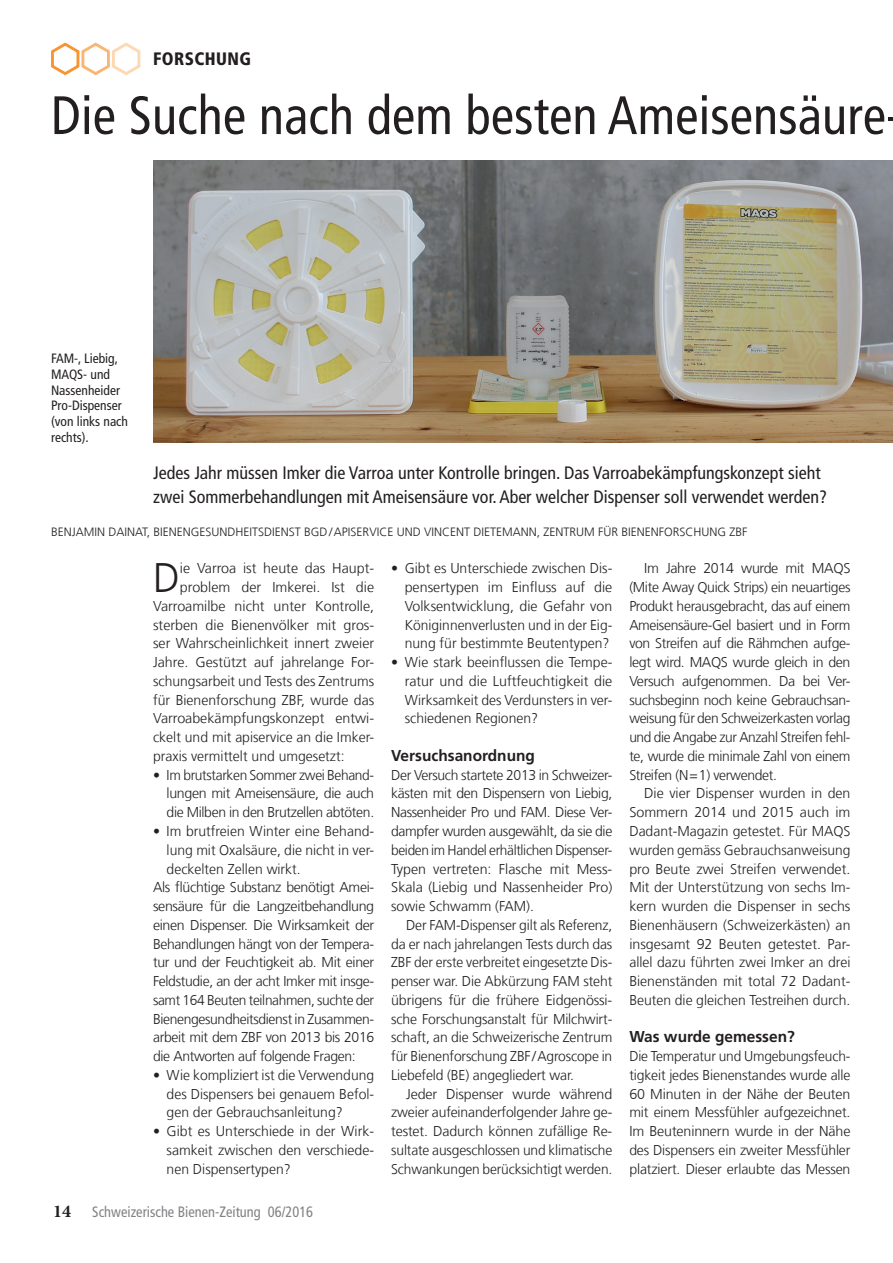
<style>
.page{position:relative;width:893px;height:1263px;background:#fff}
.page>*{position:absolute;margin:0;border:0;box-sizing:border-box;transform-origin:0 0}
.t1{font:condensed 54px "Frutiger LT Com";letter-spacing:.005em;color:#231f20;scale:.96 1}
.t2{font:300 41.1px "Frutiger LT Com";color:#231f20}
.t3{font:condensed 18px/24px "Frutiger LT Com";color:#231f20}
.t4{font:900 condensed 18px "Frutiger LT Com";letter-spacing:.025em;color:#231f20;scale:.96 1}
.t5{font:700 15.75px "Frutiger LT Com";color:#231f20}
.t6{font:condensed 15px "Frutiger LT Com";color:#808285;scale:.96 1}
.t7{font:300 14.25px/18.8px "Frutiger LT Com";color:#231f20;text-align:justify}
.t8{font:300 14.25px "Frutiger LT Com";letter-spacing:-.025em;color:#231f20}
.t9{font:300 14.25px/18.8px "Frutiger LT Com";color:#231f20;text-align:justify;scale:.96 1}
.t10{font:300 14.25px "Frutiger LT Com";letter-spacing:-.025em;color:#231f20;scale:.96 1}
.t11{font:condensed 13.5px/15.8px "Frutiger LT Com";color:#231f20}
.t12{font:300 12px "Frutiger LT Com";color:#231f20}
.s1{font-family:"Minion Pro";font-weight:700;font-stretch:normal;font-size:18px;color:#231f20}
</style>
<div class="page">
<svg style="left:51px;top:42px;width:90px;height:34px"></svg>
<img style="left:153px;top:161px;width:740px;height:281px">
<p class="t4" style="left:153px;top:48px;width:103px">FORSCHUNG</p>
<h1 class="t1" style="left:51px;top:84px;width:871px">Die Suche nach dem besten Ameisensäure</h1>
<p class="t11" style="left:51px;top:351px;width:79px">FAM-, Liebig,<br>MAQS- und<br>Nassenheider<br>Pro-Dispenser (von links nach rechts).</p>
<p class="t3" style="left:153px;top:461px;width:676px">Jedes Jahr müssen Imker die Varroa unter Kontrolle bringen. Das Varroabekämpfungskonzept sieht zwei Sommerbehandlungen mit Ameisensäure vor. Aber welcher Dispenser soll verwendet werden?</p>
<p class="t12" style="left:51px;top:525px;width:698px">BENJAMIN DAINAT, BIENENGESUNDHEITSDIENST BGD/APISERVICE UND VINCENT DIETEMANN, ZENTRUM FÜR BIENENFORSCHUNG ZBF</p>
<h2 class="t2" style="left:153px;top:554px;width:28px">D</h2>
<p class="t7" style="left:180px;top:559px;width:196px">ie Varroa ist heute das Haupt-</p>
<p class="t7" style="left:629px;top:559px;width:223px;text-indent:15px">Im Jahre 2014 wurde mit MAQS (Mite Away Quick Strips) ein neuartiges Produkt herausgebracht, das auf einem Ameisensäure-Gel basiert und in Form von Streifen auf die Rähmchen aufge&shy;legt wird. MAQS wurde gleich in den Versuch aufgenommen. Da bei Ver&shy;suchsbeginn noch keine Gebrauchsan&shy;weisung für den Schweizerkasten vorlag und die Angabe zur Anzahl Streifen fehl&shy;te, wurde die minimale Zahl von einem Streifen (N=1) verwendet.</p>
<p class="t7" style="left:629px;top:784px;width:223px;text-indent:15px">Die vier Dispenser wurden in den Sommern 2014 und 2015 auch im Dadant-Magazin getestet. Für MAQS wurden gemäss Gebrauchsanweisung pro Beute zwei Streifen verwendet.<br>Mit der Unterstützung von sechs Im&shy;kern wurden die Dispenser in sechs Bienenhäusern (Schweizerkästen) an insgesamt 92 Beuten getestet. Par&shy;allel dazu führten zwei Imker an drei Bienenständen mit total 72 Dadant-Beuten die gleichen Testreihen durch.</p>
<p class="t5" style="left:629px;top:1027px;width:167px">Was wurde gemessen?</p>
<p class="t9" style="left:629px;top:1047px;width:232px">Die Temperatur und Umgebungsfeuch&shy;tigkeit jedes Bienenstandes wurde alle 60 Minuten in der Nähe der Beuten mit einem Messfühler aufgezeichnet.<br>Im Beuteninnern wurde in der Nähe des Dispensers ein zweiter Messfühler platziert. Dieser erlaubte das Messen</p>
<p class="t7" style="left:405px;top:559px;width:209px;text-indent:-13px">• Gibt es Unterschiede zwischen Dis&shy;pensertypen im Einfluss auf die Volksentwicklung, die Gefahr von Königinnenverlusten und in der Eig&shy;nung für bestimmte Beutentypen?</p>
<p class="t7" style="left:405px;top:653px;width:209px;text-indent:-14px">• Wie stark beeinflussen die Tempe&shy;ratur und die Luftfeuchtigkeit die Wirksamkeit des Verdunsters in ver&shy;schiedenen Regionen?</p>
<p class="t5" style="left:391px;top:746px;width:145px">Versuchsanordnung</p>
<p class="t7" style="left:391px;top:765px;width:223px">Der Versuch startete 2013 in Schweizer&shy;kästen mit den Dispensern von Liebig, Nassenheider Pro und FAM. Diese Ver&shy;dampfer wurden ausgewählt, da sie die beiden im Handel erhältlichen Dispenser-Typen vertreten: Flasche mit Mess-Skala (Liebig und Nassenheider Pro) sowie Schwamm (FAM).</p>
<p class="t7" style="left:391px;top:915px;width:223px;text-indent:15px">Der FAM-Dispenser gilt als Referenz, da er nach jahrelangen Tests durch das ZBF der erste verbreitet eingesetzte Dis&shy;penser war. Die Abkürzung FAM steht übrigens für die frühere Eidgenössi&shy;sche Forschungsanstalt für Milchwirt&shy;schaft, an die Schweizerische Zentrum für Bienenforschung ZBF/Agroscope in Liebefeld (BE) angegliedert war.</p>
<p class="t7" style="left:391px;top:1084px;width:223px;text-indent:15px">Jeder Dispenser wurde während zweier aufeinanderfolgender Jahre ge&shy;testet. Dadurch können zufällige Re&shy;sultate ausgeschlossen und klimatische Schwankungen berücksichtigt werden.</p>
<p class="t7" style="left:180px;top:578px;width:196px">problem der Imkerei. Ist die</p>
<p class="t7" style="left:153px;top:597px;width:223px">Varroamilbe nicht unter Kontrolle,</p>
<p class="t7" style="left:153px;top:615px;width:223px">sterben die Bienenvölker mit gros-</p>
<p class="t7" style="left:153px;top:634px;width:223px">ser Wahrscheinlichkeit innert zweier</p>
<p class="t7" style="left:153px;top:653px;width:223px">Jahre. Gestützt auf jahrelange For-</p>
<p class="t7" style="left:153px;top:672px;width:223px">schungsarbeit und Tests des Zentrums</p>
<p class="t7" style="left:153px;top:690px;width:223px">für Bienenforschung ZBF, wurde das</p>
<p class="t7" style="left:153px;top:709px;width:223px">Varroabekämpfungskonzept entwi-</p>
<p class="t7" style="left:153px;top:728px;width:223px">ckelt und mit apiservice an die Imker-</p>
<p class="t7" style="left:153px;top:747px;width:193px">praxis vermittelt und umgesetzt:</p>
<p class="t7" style="left:167px;top:765px;width:209px;text-indent:-14px">• Im brutstarken Sommer zwei Behand&shy;lungen mit Ameisensäure, die auch die Milben in den Brutzellen abtöten.</p>
<p class="t7" style="left:153px;top:822px;width:223px">• Im brutfreien Winter eine Behand-</p>
<p class="t7" style="left:167px;top:840px;width:209px">lung mit Oxalsäure, die nicht in ver-</p>
<p class="t7" style="left:167px;top:859px;width:136px">deckelten Zellen wirkt.</p>
<p class="t8" style="left:153px;top:879px;width:223px">Als flüchtige Substanz benötigt Amei-</p>
<p class="t8" style="left:153px;top:898px;width:223px">sensäure für die Langzeitbehandlung</p>
<p class="t8" style="left:153px;top:916px;width:223px">einen Dispenser. Die Wirksamkeit der</p>
<p class="t8" style="left:153px;top:935px;width:223px">Behandlungen hängt von der Tempera-</p>
<p class="t8" style="left:153px;top:954px;width:223px">tur und der Feuchtigkeit ab. Mit einer</p>
<p class="t8" style="left:153px;top:973px;width:223px">Feldstudie, an der acht Imker mit insge-</p>
<p class="t10" style="left:153px;top:991px;width:232px">samt 164 Beuten teilnahmen, suchte der</p>
<p class="t8" style="left:153px;top:1010px;width:223px">Bienengesundheitsdienst in Zusammen-</p>
<p class="t8" style="left:153px;top:1029px;width:223px">arbeit mit dem ZBF von 2013 bis 2016</p>
<p class="t8" style="left:153px;top:1048px;width:204px">die Antworten auf folgende Fragen:</p>
<p class="t7" style="left:167px;top:1065px;width:209px;text-indent:-14px">• Wie kompliziert ist die Verwendung des Dispensers bei genauem Befol&shy;gen der Gebrauchsanleitung?</p>
<p class="t7" style="left:167px;top:1122px;width:209px;text-indent:-14px">• Gibt es Unterschiede in der Wirk&shy;samkeit zwischen den verschiede&shy;nen Dispensertypen?</p>
<p class="t6" style="left:53px;top:1203px;width:272px"><span class="s1">14</span> Schweizerische Bienen-Zeitung 06/2016</p>
</div>
